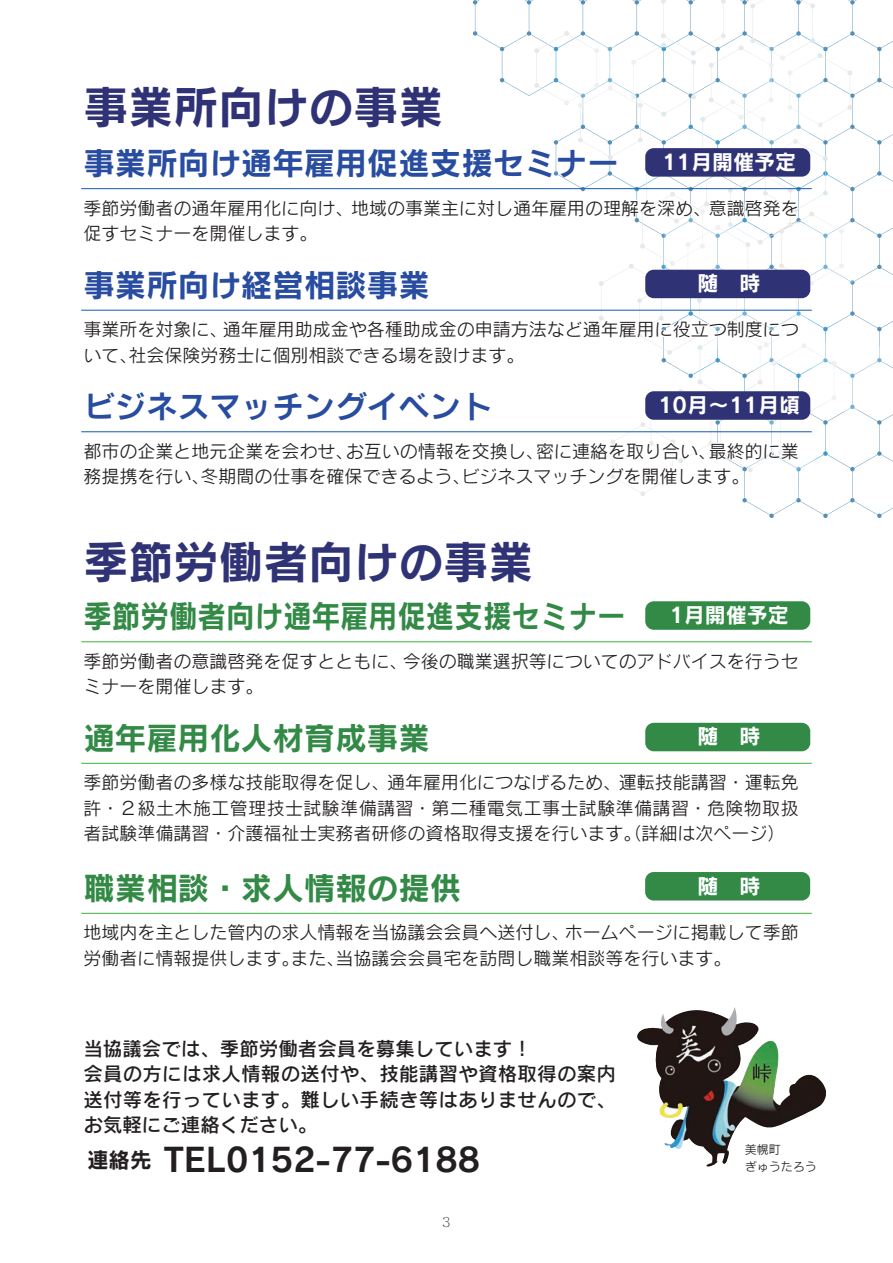
<style>
.page{position:relative;width:893px;height:1263px;background:#fff}
.page>*{position:absolute;margin:0;border:0;box-sizing:border-box;transform-origin:0 0}
.t1{font:45px "Rodin Cattleya Pro B";color:#303276}
.t2{font:32.4px "Rodin Cattleya Pro B";color:#231f20}
.t3{font:31.5px "Rodin Cattleya Pro B";color:#284ca0}
.t4{font:31.5px "Rodin Cattleya Pro B";color:#328a46}
.t5{font:31.5px "Rodin Cattleya Pro B";color:#328a46;scale:.91 1}
.t6{font:21px "Rodin Cattleya Pro B";color:#fff}
.t7{font:19.5px/25.5px "Rodin Cattleya Pro DB";letter-spacing:.01em;color:#231f20}
.t8{font:18px/25.5px "Rodin Cattleya Pro M";color:#231f20}
.t9{font:13.5px "Matisse V Pro L";color:#231f20}
.t10{font:12px/17px "Rodin Cattleya Pro M";color:#231f20}
.s1{font-size:21.6px}
</style>
<div class="page">
<img style="left:637px;top:1010px;width:93px;height:108px">
<hr style="left:81px;top:763px;width:731px;height:1px;background:#45b749">
<div style="left:645px;top:723px;width:165px;height:28px;background:#328a46;border-radius:9px"></div>
<hr style="left:81px;top:913px;width:731px;height:1px;background:#45b749">
<div style="left:645px;top:872px;width:165px;height:28px;background:#328a46;border-radius:9px"></div>
<hr style="left:81px;top:641px;width:731px;height:1px;background:#45b749">
<div style="left:645px;top:601px;width:165px;height:29px;background:#328a46;border-radius:9px"></div>
<svg style="left:81px;top:0;width:805px;height:516px"></svg>
<hr style="left:81px;top:431px;width:731px;height:1px;background:#2264b0">
<div style="left:645px;top:391px;width:165px;height:29px;background:#303276;border-radius:9px"></div>
<h1 class="t1" style="left:83px;top:77px;width:361px">事業所向けの事業</h1>
<h3 class="t3" style="left:83px;top:142px;width:537px">事業所向け通年雇用促進支援セミナー</h3>
<p class="t6" style="left:662px;top:148px;width:135px">11月開催予定</p>
<p class="t8" style="left:83px;top:194px;width:717px">季節労働者の通年雇用化に向け、地域の事業主に対し通年雇用の理解を深め、意識啓発を促すセミナーを開催します。</p>
<h3 class="t3" style="left:83px;top:264px;width:348px">事業所向け経営相談事業</h3>
<p class="t6" style="left:698px;top:269px;width:64px">随　時</p>
<p class="t8" style="left:83px;top:316px;width:717px">事業所を対象に、通年雇用助成金や各種助成金の申請方法など通年雇用に役立つ制度について、社会保険労務士に個別相談できる場を設けます。</p>
<h3 class="t3" style="left:83px;top:385px;width:411px">ビジネスマッチングイベント</h3>
<p class="t6" style="left:658px;top:391px;width:143px">10月～11月頃</p>
<p class="t8" style="left:83px;top:438px;width:717px">都市の企業と地元企業を会わせ、お互いの情報を交換し、密に連絡を取り合い、最終的に業務提携を行い、冬期間の仕事を確保できるよう、ビジネスマッチングを開催します。</p>
<h1 class="t1" style="left:83px;top:532px;width:451px">季節労働者向けの事業</h1>
<h3 class="t5" style="left:83px;top:595px;width:598px">季節労働者向け通年雇用促進支援セミナー</h3>
<p class="t8" style="left:83px;top:647px;width:717px">季節労働者の意識啓発を促すとともに、今後の職業選択等についてのアドバイスを行うセミナーを開催します。</p>
<p class="t6" style="left:669px;top:601px;width:121px">1月開催予定</p>
<h3 class="t4" style="left:83px;top:717px;width:348px">通年雇用化人材育成事業</h3>
<p class="t8" style="left:83px;top:769px;width:717px;text-align:justify">季節労働者の多様な技能取得を促し、通年雇用化につなげるため、運転技能講習・運転免許・２級土木施工管理技士試験準備講習・第二種電気工事士試験準備講習・危険物取扱者試験準備講習・介護福祉士実務者研修の資格取得支援を行います。（詳細は次ページ）</p>
<p class="t6" style="left:698px;top:722px;width:64px">随　時</p>
<h3 class="t4" style="left:83px;top:867px;width:379px">職業相談・求人情報の提供</h3>
<p class="t8" style="left:83px;top:919px;width:717px">地域内を主とした管内の求人情報を当協議会会員へ送付し、ホームページに掲載して季節労働者に情報提供します。また、当協議会会員宅を訪問し職業相談等を行います。</p>
<p class="t6" style="left:697px;top:872px;width:64px">随　時</p>
<p class="t7" style="left:83px;top:1035px;width:534px">当協議会では、季節労働者会員を募集しています！<br>会員の方には求人情報の送付や、技能講習や資格取得の案内送付等を行っています。難しい手続き等はありませんので、お気軽にご連絡ください。</p>
<h2 class="t2" style="left:87px;top:1138px;width:395px"><span class="s1">連絡先</span> TEL0152-77-6188</h2>
<p class="t9" style="left:442px;top:1214px;width:10px">3</p>
<p class="t10" style="left:745px;top:1141px;width:73px">美幌町　<br>ぎゅうたろう</p>
</div>
